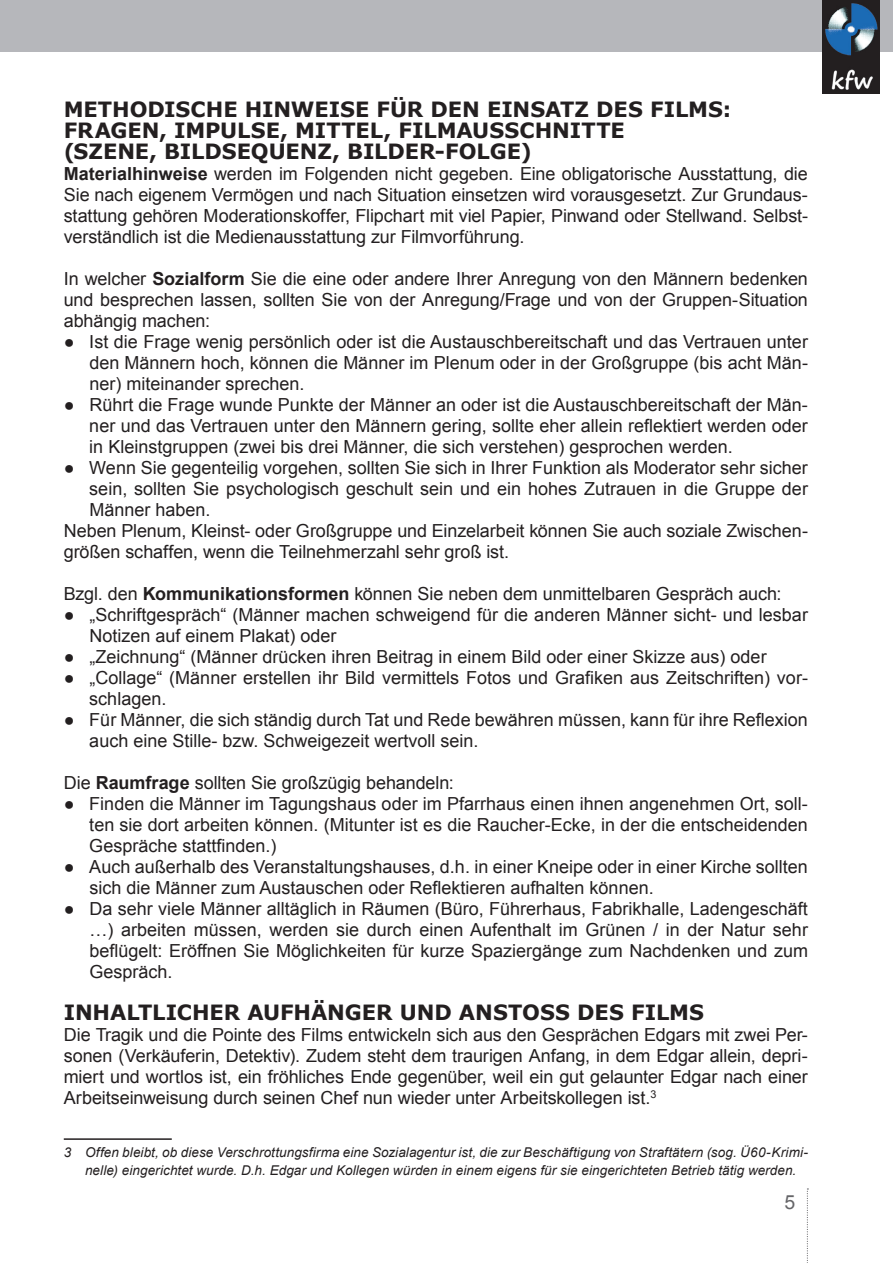
<style>
.page{position:relative;width:893px;height:1263px;background:#fff}
.page>*{position:absolute;margin:0;border:0;box-sizing:border-box;transform-origin:0 0}
.t1{font:700 21px/21px "Verdana";letter-spacing:-.005em;color:#231f20}
.t2{font:19.5px "Arial";color:#656568}
.t3{font:18px/21px "Arial";color:#231f20;text-align:justify}
.t4{font:italic 13.5px/18px "Arial";letter-spacing:.005em;color:#231f20}
.s1{font-weight:700}
</style>
<div class="page">
<div style="left:0;top:0;width:893px;height:51px;background:#b6b7bb"></div>
<img style="left:823px;top:0;width:56px;height:94px">
<svg style="left:807px;top:1188px;width:1px;height:75px"></svg>
<hr style="left:64px;top:1138px;width:108px;height:2px;background:#231f20">
<p class="t1" style="left:64px;top:98px;width:669px">METHODISCHE HINWEISE FÜR DEN EINSATZ DES FILMS:<br>FRAGEN, IMPULSE, M ITTEL, FILMAUSSCHNITTE<br>(SZE</p>
<p class="t1" style="left:117px;top:140px;width:416px">NE, BILDSEQUENZ, BILDER-FOLGE)</p>
<p class="t3" style="left:64px;top:163px;width:746px"><span class="s1">Materialhinweise</span> werden im Folgenden nicht gegeben. Eine obligatorische Ausstattung, die Sie nach eigenem Vermögen und nach Situation einsetzen wird vorausgesetzt. Zur Grundaus&shy;stattung gehören Moderationskoffer, Flipchart mit viel Papier, Pinwand oder Stellwand. Selbst&shy;verständlich ist die Medienausstattung zur Filmvorführung.</p>
<p class="t3" style="left:64px;top:268px;width:746px">I n welcher <span class="s1">Sozialform</span> Sie die eine oder andere I hrer Anregung von den Männern bedenken und besprechen lassen, sollten Sie von der Anregung/Frage und von der Gruppen-Situation abhängig machen:</p>
<p class="t3" style="left:89px;top:331px;width:720px;text-indent:-26px">● Ist die Frage wenig persönlich oder ist die Austauschbereitschaft und das Vertrauen unter den Männern hoch, können die Männer im Plenum oder in der Großgruppe (bis acht Män&shy;ner) miteinander sprechen.</p>
<p class="t3" style="left:89px;top:394px;width:720px;text-indent:-25px">● Rührt die Frage wunde Punkte der Männer an oder ist die Austauschbereitschaft der Män&shy;ner und das Vertrauen unter den Männern gering, sollte eher allein reflektiert werden oder in Kleinstgruppen (zwei bis drei Männer, die sich verstehen) gesprochen werden.</p>
<p class="t3" style="left:64px;top:457px;width:746px">● Wenn Sie gegenteilig vorgehen, sollten Sie sich in I hrer Funktion als Moderator sehr sicher</p>
<p class="t3" style="left:89px;top:478px;width:720px">sein, sollten Sie psychologisch geschult sein und ein hohes Zutrauen in die Gruppe der</p>
<p class="t3" style="left:89px;top:499px;width:123px">Männer haben.</p>
<p class="t3" style="left:64px;top:520px;width:746px">Neben Plenum, Kleinst- oder Großgruppe und Einzelarbeit können Sie auch soziale Zwischen-</p>
<p class="t3" style="left:64px;top:541px;width:447px">größen schaffen, wenn die Teilnehmerzahl sehr groß ist.</p>
<p class="t3" style="left:64px;top:583px;width:719px">Bzgl. den <span class="s1">Kommunikationsformen</span> können Sie neben dem unmittelbaren Gespräch auch:</p>
<p class="t3" style="left:89px;top:604px;width:720px;text-indent:-26px">● „Schriftgespräch“ (Männer machen schweigend für die anderen Männer sicht- und lesbar<br>Notizen auf einem Plakat) oder</p>
<p class="t3" style="left:64px;top:646px;width:705px">● „Zeichnung“ (Männer drücken ihren Beitrag in einem Bild oder einer Skizze aus) oder</p>
<p class="t3" style="left:89px;top:667px;width:720px;text-indent:-25px">● „Collage“ (Männer erstellen ihr Bild vermittels Fotos und Grafiken aus Zeitschriften) vor&shy;schlagen.</p>
<p class="t3" style="left:89px;top:709px;width:720px;text-indent:-26px">● Für Männer, die sich ständig durch Tat und Rede bewähren müssen, kann für ihre Reflexion auch eine Stille- bzw. Schweigezeit wertvoll sein.</p>
<p class="t3" style="left:64px;top:772px;width:391px">Die <span class="s1">Raumfrage</span> sollten Sie großzügig behandeln:</p>
<p class="t3" style="left:89px;top:793px;width:720px;text-indent:-26px">● Finden die Männer im Tagungshaus oder im Pfarrhaus einen ihnen angenehmen Ort, soll&shy;ten sie dort arbeiten können. (Mitunter ist es die Raucher-Ecke, in der die entscheidenden Gespräche stattfinden.)</p>
<p class="t3" style="left:89px;top:857px;width:720px;text-indent:-26px">● Auch außerhalb des Veranstaltungshauses, d.h. in einer Kneipe oder in einer Kirche sollten sich die Männer zum Austauschen oder Reflektieren aufhalten können.</p>
<p class="t3" style="left:89px;top:899px;width:720px;text-indent:-26px">● Da sehr viele Männer alltäglich in Räumen (Büro, Führerhaus, Fabrikhalle, Ladengeschäft …) arbeiten müssen, werden sie durch einen Aufenthalt im Grünen / in der Natur sehr beflügelt: Eröffnen Sie Möglichkeiten für kurze Spaziergänge zum Nachdenken und zum Gespräch.</p>
<p class="t1" style="left:64px;top:1001px;width:642px">INHALTLICHE R AUFHÄNGE R UND ANSTOSS DES FILMS</p>
<p class="t3" style="left:64px;top:1024px;width:746px">Die Tragik und die Pointe des Films entwickeln sich aus den Gesprächen Edgars mit zwei Per&shy;sonen (Verkäuferin, Detektiv). Zudem steht dem traurigen Anfang, in dem Edgar allein, depri&shy;miert und wortlos ist, ein fröhliches Ende gegenüber, weil ein gut gelaunter Edgar nach einer Arbeitseinweisung durch seinen Chef nun wieder unter Arbeitskollegen ist.<sup>3</sup></p>
<p class="t4" style="left:85px;top:1143px;width:724px;text-indent:-21px">3 Offen bleibt, ob diese Verschrottungsfirma eine Sozialagentur ist, die zur Beschäftigung von Straftätern (sog. Ü60-Krimi&shy;nelle) eingerichtet wurde. D.h. Edgar und Kollegen würden in einem eigens für sie eingerichteten Betrieb tätig werden.</p>
<p class="t2" style="left:784px;top:1189px;width:12px">5</p>
</div>
